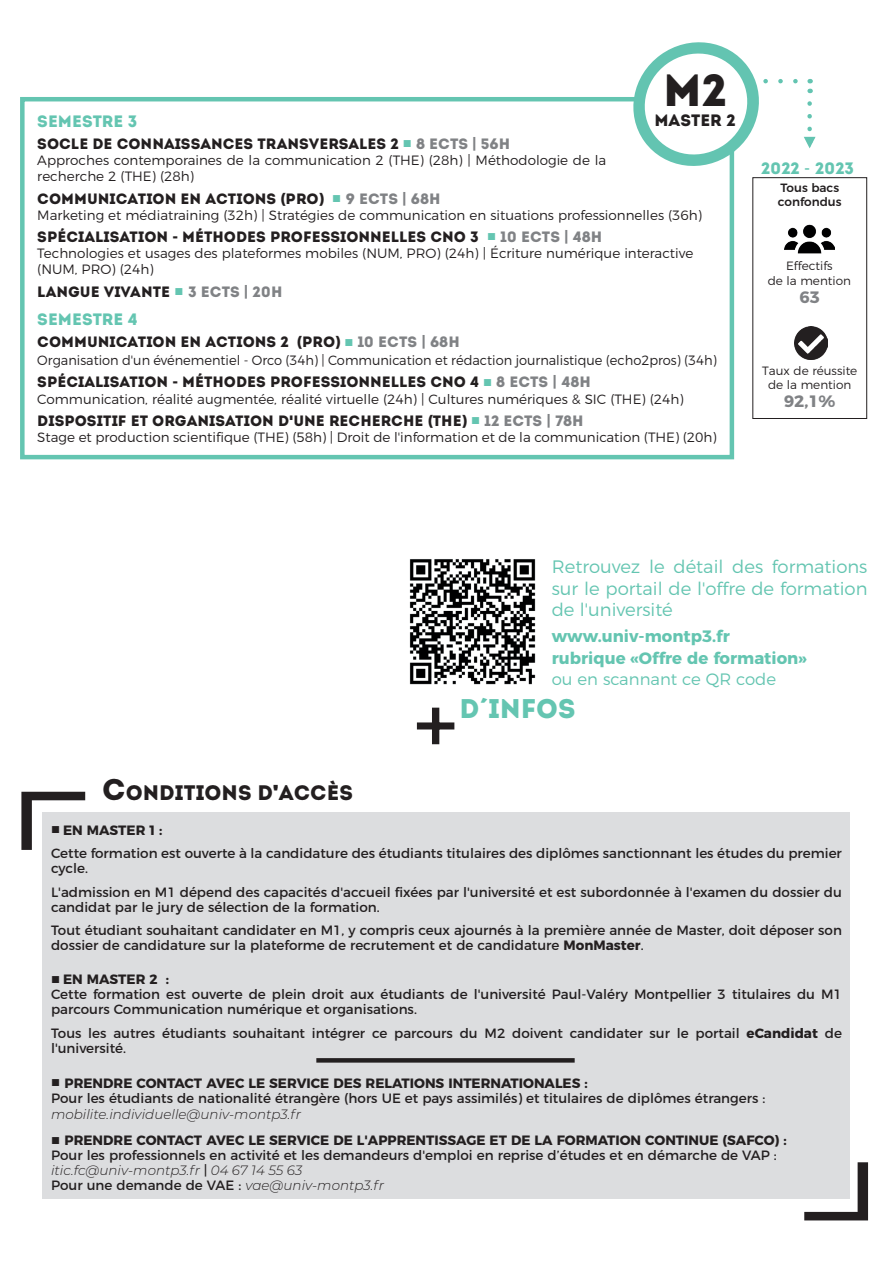
<style>
.page{position:relative;width:893px;height:1263px;background:#fff}
.page>*{position:absolute;margin:0;border:0;box-sizing:border-box;transform-origin:0 0}
.t1{font:45px "Intro";color:#231f20}
.t2{font:27px "Intro";color:#64c5b1}
.t3{font:21px "Intro";color:#231f20}
.t4{font:300 18px/21.6px "Montserrat";color:#64c5b1;text-align:justify}
.t5{font:700 16.5px/21.6px "Montserrat";color:#64c5b1}
.t6{font:16.5px "Intro";color:#64c5b1}
.t7{font:300 16.5px "Montserrat";color:#64c5b1}
.t8{font:700 16.5px "Montserrat";color:#808285}
.t9{font:16.5px "Intro";color:#231f20}
.t10{font:15px "Intro";color:#231f20}
.t11{font:13.5px/15px "Montserrat";color:#231f20}
.t12{font:300 13.5px/16.2px "Montserrat";color:#231f20}
.t13{font:300 13.5px "Montserrat";color:#231f20;scale:.96 1}
.t14{font:italic 300 13.5px "Montserrat";color:#231f20}
.t15{font:300 12px/14.4px "Montserrat";color:#231f20;text-align:center}
.t16{font:500 12px/14.4px "Montserrat";color:#231f20}
.s1{font-family:"Arial";color:#64c5b1}
.s2{color:#808285}
.s3{font-family:"Montserrat";font-weight:700;color:#808285}
.s4{font-family:"Montserrat";font-weight:700}
.s5{font-family:"Montserrat";font-weight:900}
.s6{font-family:"Montserrat";font-weight:500}
.s7{font-size:30px}
.s8{font-family:"Arial";font-weight:900}
.s9{font-family:"Arial";font-size:15px}
.s10{font-weight:700}
.s11{font-weight:300;font-style:italic}
</style>
<div class="page">
<div style="left:752px;top:177px;width:115px;height:242px;border:1px solid #231f20"></div>
<img style="left:785px;top:224px;width:50px;height:30px">
<img style="left:794px;top:326px;width:33px;height:33px">
<div style="left:43px;top:813px;width:807px;height:386px;background:#dcdddf"></div>
<svg style="left:316px;top:1058px;width:259px;height:4px"></svg>
<svg style="left:804px;top:1162px;width:64px;height:58px"></svg>
<svg style="left:21px;top:792px;width:64px;height:58px"></svg>
<div style="left:20px;top:97px;width:714px;height:362px;border:4px solid #64c5b1"></div>
<img style="left:409px;top:559px;width:127px;height:126px">
<svg style="left:416px;top:707px;width:39px;height:38px"></svg>
<svg style="left:625px;top:42px;width:191px;height:132px"></svg>
<h1 class="t1" style="left:663px;top:63px;width:65px">M2</h1>
<p class="t9" style="left:654px;top:110px;width:82px">MASTER 2</p>
<p class="t6" style="left:37px;top:111px;width:102px">SEMESTRE 3</p>
<p class="t10" style="left:37px;top:135px;width:474px">SOCLE DE CONNAISSANCES TRANSVERSALES 2 <span class="s1">■</span> <span class="s2">8 ECTS</span> <span class="s3">|</span> <span class="s2">56H</span></p>
<p class="t12" style="left:37px;top:151px;width:570px">Approches contemporaines de la communication 2 (THE) (28h) | Méthodologie de la recherche 2 (THE) (28h)</p>
<p class="t10" style="left:37px;top:189px;width:405px">COMMUNICATION EN ACTIONS <span class="s4">(</span>PRO<span class="s4">)</span> <span class="s1">■</span> <span class="s2">9 ECTS</span> <span class="s3">|</span> <span class="s2">68H</span></p>
<p class="t12" style="left:37px;top:206px;width:666px">Marketing et médiatraining (32h) | Stratégies de communication en situations professionnelles (36h)</p>
<p class="t10" style="left:37px;top:228px;width:566px">SPÉCIALISATION <span class="s5">-</span> MÉTHODES PROFESSIONNELLES CNO 3 <span class="s1">■</span> <span class="s2">10 ECTS</span> <span class="s3">|</span> <span class="s2">48H</span></p>
<p class="t12" style="left:37px;top:244px;width:657px">Technologies et usages des plateformes mobiles (NUM, PRO) (24h) | Écriture numérique interactive (NUM, PRO) (24h)</p>
<p class="t10" style="left:37px;top:282px;width:247px">LANGUE VIVANTE <span class="s1">■</span> <span class="s2">3 ECTS</span> <span class="s3">|</span> <span class="s2">20H</span></p>
<p class="t6" style="left:37px;top:309px;width:102px">SEMESTRE 4</p>
<p class="t10" style="left:37px;top:333px;width:424px">COMMUNICATION EN ACTIONS 2 <span class="s4">(</span>PRO<span class="s4">)</span> <span class="s1">■</span> <span class="s2">10 ECTS</span> <span class="s3">|</span> <span class="s2">68H</span></p>
<p class="t13" style="left:37px;top:350px;width:709px">Organisation d'un événementiel - Orco (34h) | Communication et rédaction journalistique (echo2pros) (34h)</p>
<p class="t10" style="left:37px;top:373px;width:555px">SPÉCIALISATION <span class="s5">-</span> MÉTHODES PROFESSIONNELLES CNO 4 <span class="s1">■</span> <span class="s2">8 ECTS</span> <span class="s3">|</span> <span class="s2">48H</span></p>
<p class="t12" style="left:37px;top:390px;width:648px">Communication, réalité augmentée, réalité virtuelle (24h) | Cultures numériques &amp; SIC (THE) (24h)</p>
<p class="t10" style="left:37px;top:412px;width:548px">DISPOSITIF ET ORGANISATION D<span class="s5">'</span>UNE RECHERCHE <span class="s4">(</span>THE<span class="s4">)</span> <span class="s1">■</span> <span class="s2">12 ECTS</span> <span class="s3">|</span> <span class="s2">78H</span></p>
<p class="t12" style="left:37px;top:428px;width:681px">Stage et production scientifique (THE) (58h) | Droit de l'information et de la communication (THE) (20h)</p>
<p class="t6" style="left:761px;top:159px;width:94px">2022 <span class="s6">-</span> 2023</p>
<p class="t16" style="left:778px;top:179px;width:65px">Tous bacs confondus</p>
<p class="t15" style="left:768px;top:258px;width:85px">Effectifs<br>de la mention</p>
<p class="t8" style="left:800px;top:284px;width:21px">63</p>
<p class="t15" style="left:762px;top:362px;width:97px">Taux de réussite de la mention</p>
<p class="t8" style="left:784px;top:388px;width:53px">92,1%</p>
<h3 class="t3" style="left:102px;top:780px;width:252px"><span class="s7">C</span>ONDITIONS D<span class="s8">'</span>ACCÈS</h3>
<h3 class="t4" style="left:552px;top:554px;width:317px">Retrouvez le détail des formations sur le portail de l'offre de formation de l'université</h3>
<p class="t5" style="left:552px;top:624px;width:256px">www.univ-montp3.fr rubrique «Offre de formation»</p>
<p class="t7" style="left:552px;top:667px;width:226px">ou en scannant ce QR code</p>
<h2 class="t2" style="left:459px;top:693px;width:118px">D´INFOS</h2>
<p class="t11" style="left:51px;top:817px;width:792px;line-height:23.5px"><span class="s9">■</span> <span class="s10">EN MASTER 1 :<br></span>Cette formation est ouverte à la candidature des étudiants titulaires des diplômes sanctionnant les études du premier</p>
<p class="t11" style="left:51px;top:855px;width:792px;line-height:23.5px">cycle.<br>L'admission en M1 dépend des capacités d'accueil fixées par l'université et est subordonnée à l'examen du dossier du</p>
<p class="t11" style="left:51px;top:894px;width:792px;line-height:23.5px">candidat par le jury de sélection de la formation.<br>Tout étudiant souhaitant candidater en M1, y compris ceux ajournés à la première année de Master, doit déposer son</p>
<p class="t11" style="left:51px;top:937px;width:594px">dossier de candidature sur la plateforme de recrutement et de candidature <span class="s10">MonMaster</span>.</p>
<p class="t11" style="left:51px;top:971px;width:792px"><span class="s9">■</span> <span class="s10">EN MASTER 2 :<br></span>Cette formation est ouverte de plein droit aux étudiants de l'université Paul-Valéry Montpellier 3 titulaires du M1 parcours Communication numérique et organisations.</p>
<p class="t11" style="left:51px;top:1024px;width:792px">Tous les autres étudiants souhaitant intégrer ce parcours du M2 doivent candidater sur le portail <span class="s10">eCandidat</span> de l'université.</p>
<p class="t11" style="left:51px;top:1074px;width:716px"><span class="s9">■</span> <span class="s10">PRENDRE CONTACT AVEC LE SERVICE DES RELATIONS INTERNATIONALES :<br></span>Pour les étudiants de nationalité étrangère (hors UE et pays assimilés) et titulaires de diplômes étrangers :</p>
<p class="t14" style="left:51px;top:1105px;width:252px">mobilite.individuelle@univ-montp3.fr</p>
<p class="t11" style="left:51px;top:1132px;width:737px"><span class="s9">■</span> <span class="s10">PRENDRE CONTACT AVEC LE SERVICE DE L'APPRENTISSAGE ET DE LA FORMATION CONTINUE (SAFCO) :<br></span>Pour les professionnels en activité et les demandeurs d'emploi en reprise d’études et en démarche de VAP : <span class="s11">itic.fc@univ-montp3.fr</span> | <span class="s11">04 67 14 55 63<br></span>Pour une demande de VAE : <span class="s11">vae@univ-montp3.fr</span></p>
</div>
